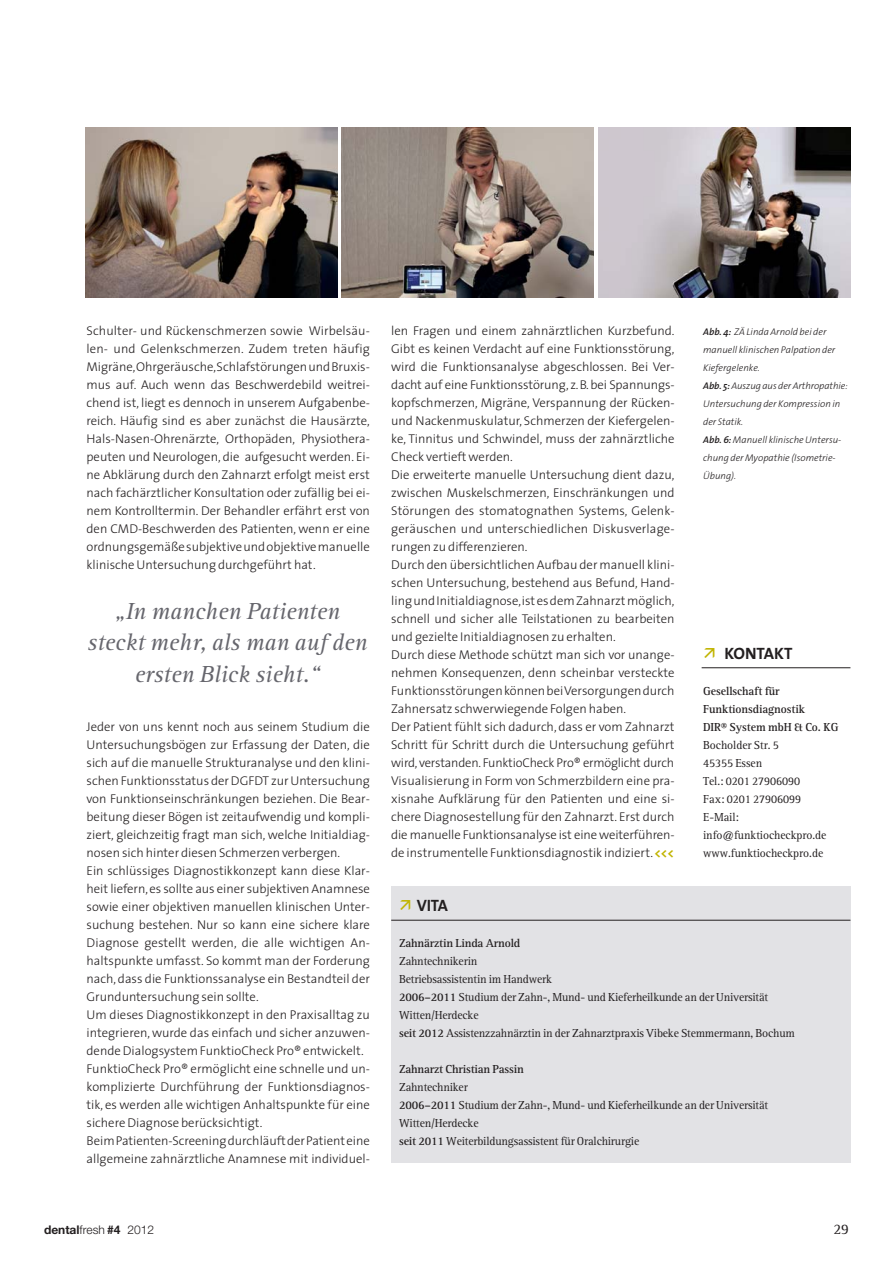
<style>
.page{position:relative;width:893px;height:1263px;background:#fff}
.page>*{position:absolute;margin:0;border:0;box-sizing:border-box;transform-origin:0 0}
.t1{font:italic 24px/31.5px "Rotis Serif";color:#66666d;text-align:center}
.t2{font:700 16.5px "The Sans";letter-spacing:-.015em;color:#231f20}
.t3{font:15px "Rotis Serif";color:#231f20}
.t4{font:300 12.75px/18px "The Sans";color:#231f20}
.t5{font:12px/18px "Rotis Serif";letter-spacing:-.015em;color:#231f20}
.t6{font:700 12px/18px "Rotis Serif";letter-spacing:-.005em;color:#231f20}
.t7{font:300 12px "Helvetica Neue";color:#231f20}
.t8{font:italic 300 9.75px/18px "The Sans";color:#231f20}
.s1{font-weight:700;color:#c1b400}
.s2{font-weight:600}
.s3{font-weight:700}
</style>
<div class="page">
<div style="left:391px;top:886px;width:459px;height:277px;background:#e2e2e5"></div>
<hr style="left:391px;top:920px;width:459px;height:1px;background:#231f20">
<hr style="left:702px;top:667px;width:148px;height:1px;background:#231f20">
<img style="left:85px;top:128px;width:252px;height:170px">
<img style="left:342px;top:128px;width:252px;height:170px">
<img style="left:598px;top:128px;width:252px;height:170px">
<p class="t4" style="left:87px;top:323px;width:285px;text-align:justify">Schul ter- und Rückenschmerzen sowie Wirbel säu - len- und Gelenkschmerzen. Zudem treten häufig Mi gräne, Ohrgeräusche, Schlafstörungen und Bruxis - mus auf. Auch wenn das Beschwerdebild weitrei&shy;chend ist, liegt es dennoch in unserem Aufgaben be - reich. Häufig sind es aber zunächst die Hausärzte, Hals-Nasen-Ohrenärzte, Orthopäden, Physiothera - peu ten und Neurologen, die aufgesucht werden. Ei&shy;ne Abklärung durch den Zahnarzt erfolgt meist erst nach fachärztlicher Konsultation oder zufällig bei ei&shy;nem Kontrolltermin. Der Behandler erfährt erst von den CMD-Beschwerden des Patienten, wenn er eine ordnungsgemäße subjektive und objektive manuelle klinische Untersuchung durchgeführt hat.</p>
<h1 class="t1" style="left:88px;top:597px;width:281px">„In manchen Patienten steckt mehr, als man auf den ersten Blick sieht.“</h1>
<p class="t4" style="left:87px;top:719px;width:285px">Jeder von uns kennt noch aus seinem Studium die Untersuchungsbögen zur Erfassung der Daten, die sich auf die manuelle Strukturanalyse und den klini&shy;schen Funktionsstatus der DGFDT zur Untersuchung von Funktionseinschränkungen beziehen. Die Bear - bei tung dieser Bögen ist zeitaufwendig und kompli&shy;ziert, gleichzeitig fragt man sich, welche Initial diag - nosen sich hinter diesen Schmerzen verbergen.<br>Ein schlüssiges Diagnostikkonzept kann diese Klar - heit liefern, es sollte aus einer subjektiven Anamnese sowie einer objektiven manuellen klinischen Unter - su chung bestehen. Nur so kann eine sichere klare Diagnose gestellt werden, die alle wichtigen An - halts punkte umfasst. So kommt man der Forderung nach, dass die Funktionssanalyse ein Bestandteil der Grund untersuchung sein sollte.<br>Um dieses Diagnostikkonzept in den Praxisalltag zu integrieren, wurde das einfach und sicher anzuwen&shy;dende Dialogsystem FunktioCheck Pro® entwickelt.<br>FunktioCheck Pro® ermöglicht eine schnelle und un&shy;komplizierte Durchführung der Funktionsdiagnos - tik, es werden alle wichtigen Anhaltspunkte für eine sichere Diagnose berücksichtigt.<br>Beim Patienten-Screening durchläuft der Patient eine allgemeine zahnärztliche Anamnese mit individuel-</p>
<p class="t4" style="left:391px;top:323px;width:285px">len Fragen und einem zahnärztlichen Kurzbe fund.<br>Gibt es keinen Verdacht auf eine Funktions stö rung, wird die Funktionsanalyse abgeschlossen. Bei Ver - dacht auf eine Funktionsstörung, z.B. bei Span nungs - kopfschmerzen, Migräne, Verspan nung der Rücken&shy;und Nackenmuskulatur, Schmerzen der Kie fergelen - ke, Tinnitus und Schwindel, muss der zahnärztliche Check vertieft werden.<br>Die erweiterte manuelle Untersuchung dient dazu, zwischen Muskelschmerzen, Einschränkungen und Störungen des stomatognathen Systems, Gelenk - geräuschen und unterschiedlichen Diskusverlage - run gen zu differenzieren.<br>Durch den übersichtlichen Aufbau der manuell klini&shy;schen Untersuchung, bestehend aus Befund, Hand - ling und Initialdiagnose, ist es dem Zahnarzt möglich, schnell und sicher alle Teilstationen zu bearbeiten und gezielte Initialdiagnosen zu erhalten.<br>Durch diese Methode schützt man sich vor unange&shy;nehmen Konsequenzen, denn scheinbar versteckte Funktionsstörungen können bei Versorgungen durch Zahnersatz schwerwiegende Folgen haben.<br>Der Patient fühlt sich dadurch, dass er vom Zahnarzt Schritt für Schritt durch die Untersuchung geführt wird, verstanden. FunktioCheck Pro® ermöglicht durch Visualisierung in Form von Schmerzbildern eine pra&shy;xisnahe Aufklärung für den Patienten und eine si&shy;chere Diagnosestellung für den Zahnarzt. Erst durch die manuelle Funktionsanalyse ist eine weiterführen - de instrumentelle Funktionsdiagnostik indiziert. <span class="s1">&lt;&lt;&lt;</span></p>
<p class="t8" style="left:703px;top:324px;width:146px"><span class="s2">Abb. 4:</span> ZÄ Linda Arnold bei der manuell klinischen Palpation der<br>Kiefergelenke.<br><span class="s2">Abb. 5:</span>Auszug aus der Arthro pathie:<br>Untersuchung der Kompres sion in der Statik.<br><span class="s2">Abb. 6:</span> Manuell klinische Untersu - chung der Myopathie (Isometrie-<br>Übung).</p>
<p class="t2" style="left:724px;top:645px;width:70px">KONTAKT</p>
<p class="t6" style="left:703px;top:683px;width:137px">Gesellschaft für<br>Funktionsdiagnostik<br>DIR® System mbH &amp; Co. KG</p>
<p class="t5" style="left:703px;top:737px;width:125px">Bocholder Str. 5<br>45355 Essen<br>Tel.: 0201 27906090<br>Fax: 0201 27906099<br>E-Mail: info@funktiocheckpro.de www.funktiocheckpro.de</p>
<p class="t2" style="left:417px;top:897px;width:32px">VITA</p>
<p class="t6" style="left:399px;top:935px;width:123px">Zahnärztin Linda Arnold</p>
<p class="t5" style="left:399px;top:953px;width:397px">Zahntechnikerin<br>Betriebsassistentin im Handwerk<br><span class="s3">2006–2011</span> Studium der Zahn-, Mund- und Kieferheilkunde an der Universität Witten/Herdecke<br><span class="s3">seit 2012</span> Assistenzzahnärztin in der Zahnarztpraxis Vibeke Stemmermann, Bochum</p>
<p class="t6" style="left:399px;top:1061px;width:126px">Zahnarzt Christian Passin</p>
<p class="t5" style="left:399px;top:1079px;width:371px">Zahntechniker<br><span class="s3">2006–2011</span> Studium der Zahn-, Mund- und Kieferheilkunde an der Universität Witten/Herdecke<br><span class="s3">seit 2011</span> Weiterbildungsassistent für Oralchirurgie</p>
<p class="t7" style="left:44px;top:1222px;width:112px"><span class="s3">dental</span>fresh <span class="s3">#4</span> 2012</p>
<p class="t3" style="left:833px;top:1222px;width:17px">29</p>
</div>
